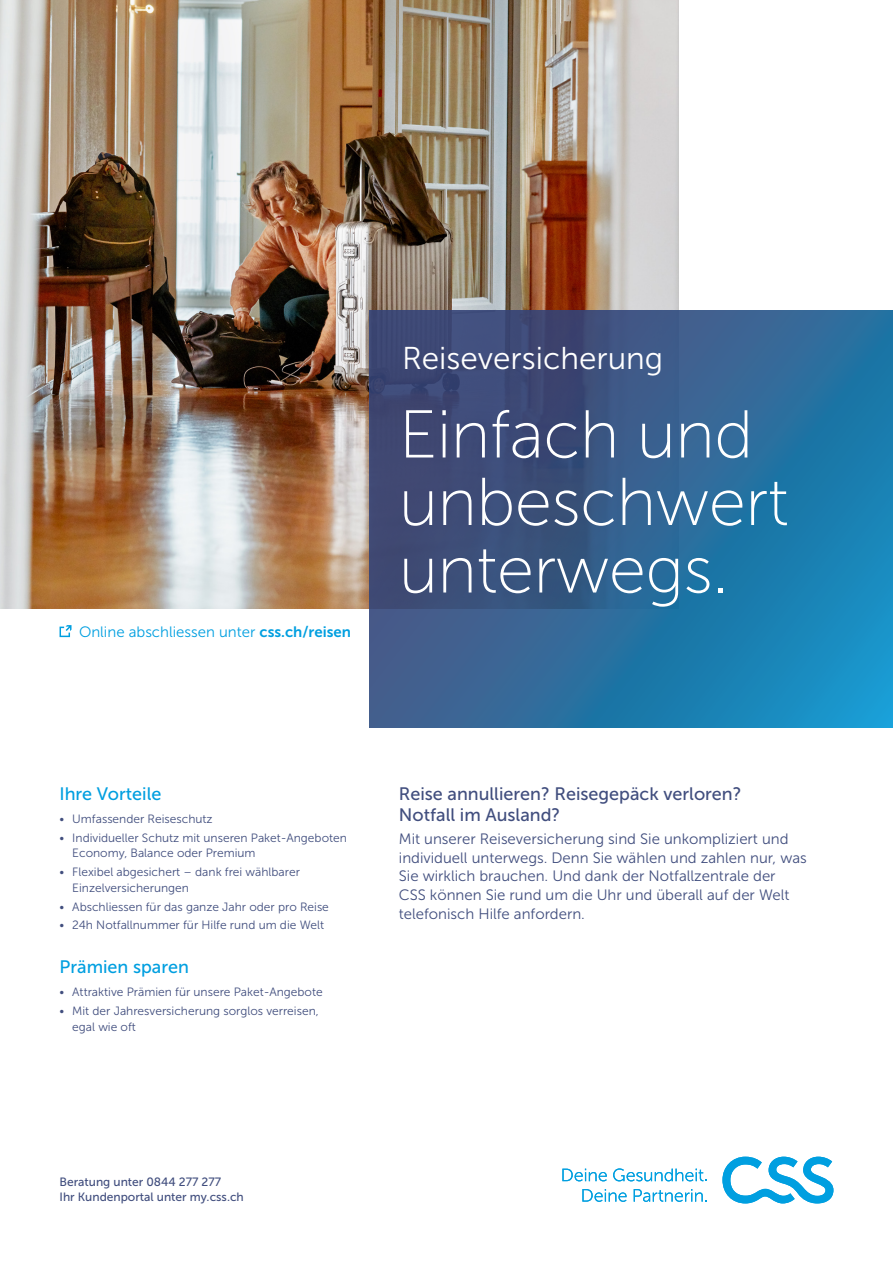
<style>
.page{position:relative;width:893px;height:1263px;background:#fff}
.page>*{position:absolute;margin:0;border:0;box-sizing:border-box;transform-origin:0 0}
.t1{font:67.5px/67.5px "Museo Sans 100";letter-spacing:-.01em;color:#fff}
.t2{font:31.5px "Museo Sans 300";color:#fff}
.t3{font:18px/21px "Museo Sans 500";color:#414e7e}
.t4{font:18px "Museo Sans 500";color:#009fe0}
.t5{font:15px/18.8px "Museo Sans 300";color:#414e7e}
.t6{font:15px "Museo Sans 300";color:#009fe0}
.t7{font:12px/15.8px "Museo Sans 300";color:#414e7e}
.t8{font:12px/15.8px "Museo Sans 500";color:#414e7e}
.s1{font-family:"Museo Sans 700"}
</style>
<div class="page">
<svg style="left:60px;top:625px;width:12px;height:12px"></svg>
<img style="left:0;top:0;width:679px;height:608px">
<svg style="left:562px;top:1169px;width:45px;height:12px"></svg>
<svg style="left:613px;top:1168px;width:94px;height:13px"></svg>
<svg style="left:582px;top:1189px;width:45px;height:13px"></svg>
<svg style="left:634px;top:1189px;width:73px;height:13px"></svg>
<svg style="left:722px;top:1157px;width:111px;height:46px"></svg>
<svg style="left:369px;top:310px;width:524px;height:417px;background:#2f6594"></svg>
<p class="t6" style="left:79px;top:624px;width:274px">Online abschliessen unter <span class="s1">css.ch/reisen</span></p>
<h2 class="t2" style="left:402px;top:341px;width:263px">Reiseversicherung</h2>
<h1 class="t1" style="left:399px;top:401px;width:391px">Einfach und unbeschwert unterwegs.</h1>
<h3 class="t4" style="left:60px;top:784px;width:103px">Ihre Vorteile</h3>
<p class="t7" style="left:60px;top:811px;width:155px">• Umfassender Reiseschutz</p>
<p class="t7" style="left:72px;top:830px;width:276px;text-indent:-13px">• Individueller Schutz mit unseren Paket-Angeboten<br>Economy, Balance oder Premium</p>
<p class="t7" style="left:72px;top:864px;width:229px;text-indent:-13px">• Flexibel abgesichert – dank frei wählbarer<br>Einzelversicherungen</p>
<p class="t7" style="left:60px;top:899px;width:271px">• Abschliessen für das ganze Jahr oder pro Reise</p>
<p class="t7" style="left:60px;top:917px;width:266px">• 24h Notfallnummer für Hilfe rund um die Welt</p>
<h3 class="t4" style="left:60px;top:957px;width:131px">Prämien sparen</h3>
<p class="t7" style="left:60px;top:984px;width:265px">• Attraktive Prämien für unsere Paket-Angebote</p>
<p class="t7" style="left:72px;top:1003px;width:248px;text-indent:-13px">• Mit der Jahresversicherung sorglos verreisen, egal wie oft</p>
<h3 class="t3" style="left:399px;top:783px;width:344px">Reise annullieren? Reisegepäck verloren?<br>Notfall im Ausland?</h3>
<p class="t5" style="left:399px;top:829px;width:409px">Mit unserer Reiseversicherung sind Sie unkompliziert und individuell unterwegs. Denn Sie wählen und zahlen nur, was Sie wirklich brauchen. Und dank der Notfallzentrale der<br>CSS können Sie rund um die Uhr und überall auf der Welt telefonisch Hilfe anfordern.</p>
<p class="t8" style="left:60px;top:1173px;width:186px">Beratung unter 0844 277 277<br>Ihr Kundenportal unter my.css.ch</p>
</div>
